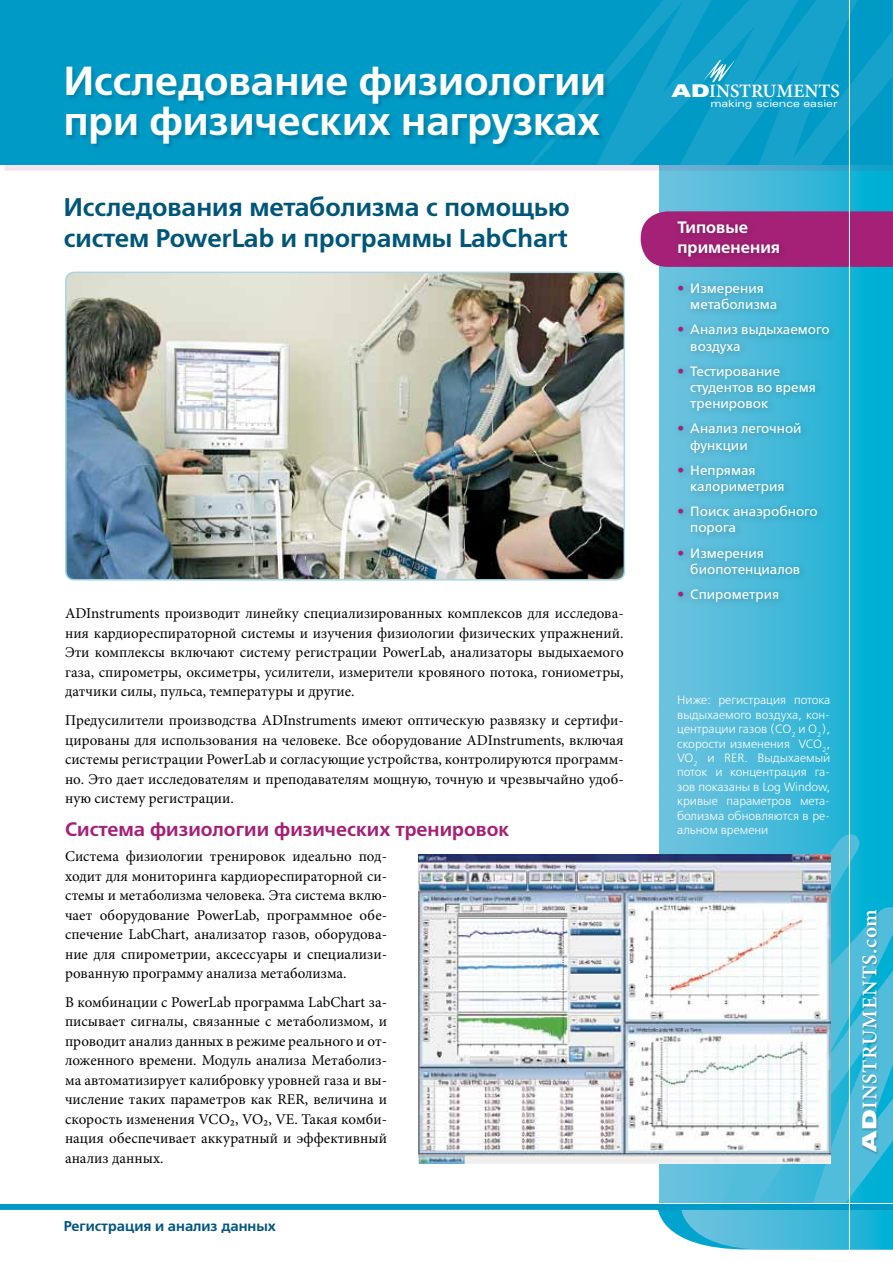
<style>
.page{position:relative;width:893px;height:1263px;background:#fff}
.page>*{position:absolute;margin:0;border:0;box-sizing:border-box;transform-origin:0 0}
.t1{font:700 40.5px/40.5px "Free Set C";color:#fff}
.t2{font:700 25.5px/30.8px "Free Set C";color:#005679}
.t3{font:600 21px "Minion Pro";letter-spacing:.04em;color:#fff}
.t4{font:700 19.5px "Free Set C";color:#a42177}
.t5{font:600 18.9px "Minion Pro";color:#fff}
.t6{font:600 16.5px/20px "Free Set C";color:#fff}
.t7{font:15px/19.5px "Minion Pro";color:#000;text-align:justify}
.t8{font:700 14.25px "Free Set C";color:#005581}
.t9{font:13.5px/16.2px "Free Set C";color:#fff}
.t10{font:300 12px/14.4px "Free Set C";color:#fff;text-align:justify}
.t11{font:expanded 10.05px "Univers LT Std";letter-spacing:-.01em;color:#fff}
.s1{font-family:"Univers LT Std X Black Ex";font-weight:400;font-size:17.55px}
.s2{font-family:"Officina Sans Book ITC";color:#a42177}
.s3{font-family:"Univers LT Std X Black Ex";font-weight:400;font-size:19.5px}
</style>
<div class="page">
<svg style="left:659px;top:171px;width:234px;height:663px;background:#34b7d8"></svg>
<img style="left:659px;top:834px;width:234px;height:368px">
<svg style="left:641px;top:211px;width:252px;height:56px;background:#a52a7d"></svg>
<div style="left:5px;top:0;width:888px;height:171px;background:#a42177;opacity:.12"></div>
<div style="left:0;top:0;width:891px;height:164px;background:#009ac7"></div>
<img style="left:531px;top:0;width:360px;height:164px">
<svg style="left:658px;top:1210px;width:235px;height:39px;background:#49bcdb"></svg>
<div style="left:0;top:1204px;width:893px;height:6px;background:#009ac7"></div>
<hr style="left:849px;top:0;width:1px;height:1263px;background:#fff">
<div style="left:66px;top:67px;width:543px;height:83px;background:#000;opacity:.15"></div>
<div style="left:671px;top:214px;width:116px;height:51px;background:#a02074"></div>
<svg style="left:703px;top:60px;width:32px;height:22px"></svg>
<div style="left:861px;top:909px;width:18px;height:246px;background:#000;opacity:.2"></div>
<div style="left:671px;top:276px;width:166px;height:334px;background:#000;opacity:.25"></div>
<img style="left:418px;top:855px;width:412px;height:309px">
<img style="left:66px;top:272px;width:558px;height:306px">
<div style="left:65px;top:272px;width:560px;height:309px;border:2px solid #a5d7e9;border-radius:9px"></div>
<h1 class="t1" style="left:64px;top:61px;width:544px">Исследование физиологии при физических нагрузках</h1>
<h2 class="t2" style="left:64px;top:192px;width:507px">Исследования метаболизма с помощью систем PowerLab и программы LabChart</h2>
<p class="t7" style="left:65px;top:604px;width:560px">ADInstruments производит линейку специализированных комплексов для исследова&shy;ния кардиореспираторной системы и изучения физиологии физических упражнений.<br>Эти комплексы включают систему регистрации PowerLab, анализаторы выдыхаемого газа, спирометры, оксиметры, усилители, измерители кровяного потока, гониометры, датчики силы, пульса, температуры и другие.</p>
<p class="t7" style="left:65px;top:710px;width:560px">Предусилители производства ADInstruments имеют оптическую развязку и сертифи&shy;цированы для использования на человеке. Все оборудование ADInstruments, включая системы регистрации PowerLab и согласующие устройства, контролируются программ&shy;но. Это дает исследователям и преподавателям мощную, точную и чрезвычайно удоб&shy;ную систему регистрации.</p>
<h3 class="t4" style="left:65px;top:817px;width:446px">Система физиологии физических тренировок</h3>
<p class="t7" style="left:65px;top:846px;width:323px">Система физиологии тренировок идеально под&shy;ходит для мониторинга кардиореспираторной си&shy;стемы и метаболизма человека. Эта система вклю&shy;чает оборудование PowerLab, программное обе&shy;спечение LabChart, анализатор газов, оборудова&shy;ние для спирометрии, аксессуары и специализи&shy;рованную программу анализа метаболизма.</p>
<p class="t7" style="left:65px;top:992px;width:324px">В комбинации с PowerLab программа LabChart за&shy;писывает сигналы, связанные с метаболизмом, и проводит анализ данных в режиме реального и от&shy;ложенного времени. Модуль анализа Метаболиз&shy;ма автоматизирует калибровку уровней газа и вы&shy;числение таких параметров как RER, величина и скорость изменения VCO₂, VO₂, VE. Такая комби&shy;нация обеспечивает аккуратный и эффективный анализ данных.</p>
<p class="t8" style="left:64px;top:1218px;width:214px">Регистрация и анализ данных</p>
<p class="t5" style="left:672px;top:79px;width:169px"><span class="s1">AD</span>INSTRUMENTS</p>
<p class="t11" style="left:710px;top:98px;width:129px">making science easier</p>
<p class="t6" style="left:677px;top:218px;width:104px">Типовые применения</p>
<p class="t9" style="left:690px;top:280px;width:89px;text-indent:-13px"><span class="s2">•</span> Измерения метаболизма</p>
<p class="t9" style="left:690px;top:322px;width:141px;text-indent:-13px"><span class="s2">•</span> Анализ выдыхаемого воздуха</p>
<p class="t9" style="left:690px;top:363px;width:127px;text-indent:-13px"><span class="s2">•</span> Тестирование студентов во время тренировок</p>
<p class="t9" style="left:690px;top:421px;width:113px;text-indent:-13px"><span class="s2">•</span> Анализ легочной функции</p>
<p class="t9" style="left:690px;top:462px;width:96px;text-indent:-13px"><span class="s2">•</span> Непрямая калориметрия</p>
<p class="t9" style="left:690px;top:504px;width:129px;text-indent:-13px"><span class="s2">•</span> Поиск анаэробного порога</p>
<p class="t9" style="left:690px;top:545px;width:112px;text-indent:-13px"><span class="s2">•</span> Измерения биопотенциалов</p>
<p class="t9" style="left:677px;top:586px;width:103px"><span class="s2">•</span> Спирометрия</p>
<p class="t10" style="left:677px;top:694px;width:155px">Ниже: регистрация потока выдыхаемого воздуха, кон&shy;центрации газов (CO<sub>2</sub> и О<sub>2</sub>), скорости изменения VCO<sub>2</sub>, VO<sub>2</sub> и RER. Выдыхаемый поток и концентрация га&shy;зов показаны в Log Window, кривые параметров мета&shy;болизма обновляются в ре&shy;альном времени</p>
<h3 class="t3" style="left:855px;top:1152px;width:245px;rotate:-90deg"><span class="s3">AD</span>INSTRUMENTS.com</h3>
</div>
